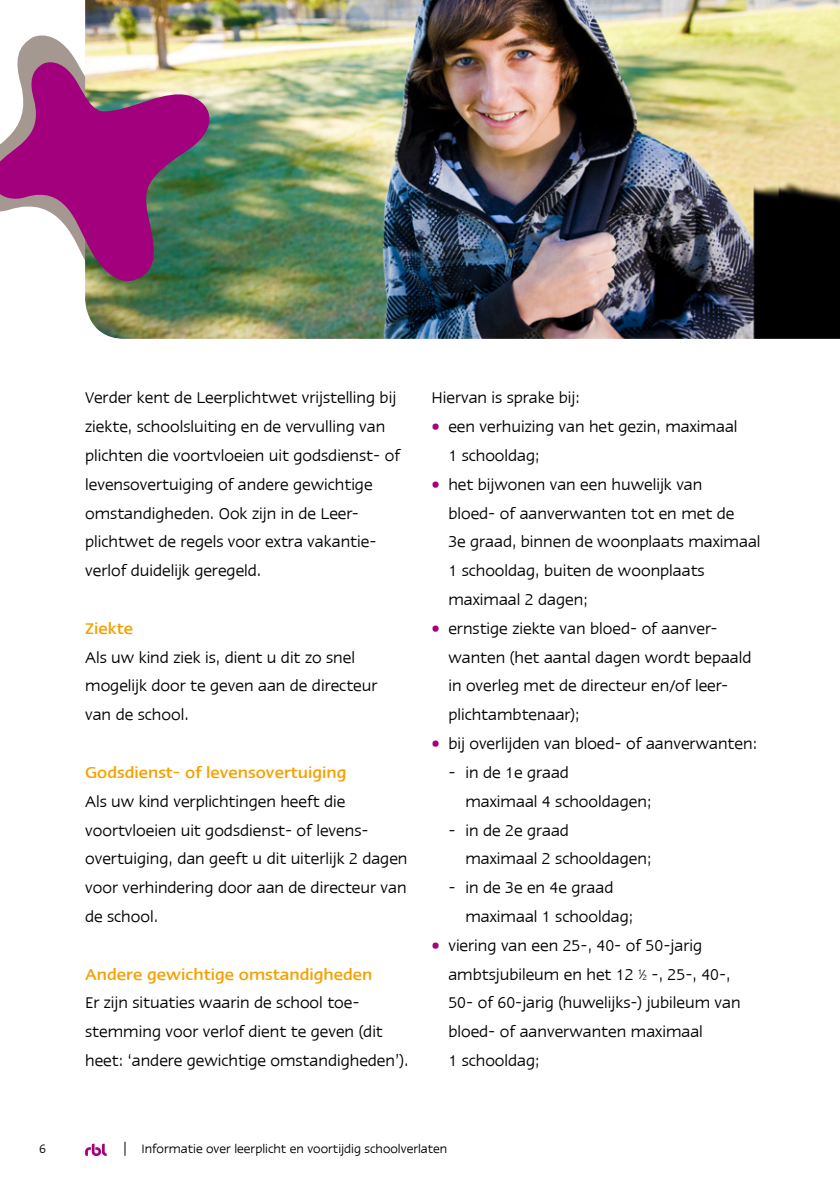
<style>
.page{position:relative;width:840px;height:1191px;background:#fff}
.page>*{position:absolute;margin:0;border:0;box-sizing:border-box;transform-origin:0 0}
.t1{font:18px/28.8px "Linotype Ergo";color:#000}
.t2{font:500 18px "Linotype Ergo";color:#f5a100}
.t3{font:14px "Linotype Ergo";color:#000}
.s1{color:#a3007d}
</style>
<div class="page">
<svg style="left:85px;top:1143px;width:22px;height:13px"></svg>
<svg style="left:18px;top:35px;width:54px;height:20px"></svg>
<img style="left:85px;top:0;width:754px;height:339px">
<svg style="left:0;top:55px;width:224px;height:230px"></svg>
<p class="t1" style="left:85px;top:383px;width:316px">Verder kent de Leerplichtwet vrijstelling bij ziekte, schoolsluiting en de vervulling van plichten die voortvloeien uit godsdienst- of levensovertuiging of andere gewichtige omstandigheden. Ook zijn in de Leer&shy;plichtwet de regels voor extra vakantie&shy;verlof duidelijk geregeld.</p>
<p class="t2" style="left:85px;top:619px;width:49px">Ziekte</p>
<p class="t1" style="left:85px;top:642px;width:294px">Als uw kind ziek is, dient u dit zo snel mogelijk door te geven aan de directeur van de school.</p>
<p class="t2" style="left:85px;top:763px;width:263px">Godsdienst- of levensovertuiging</p>
<p class="t1" style="left:85px;top:786px;width:324px">Als uw kind verplichtingen heeft die voortvloeien uit godsdienst- of levens&shy;overtuiging, dan geeft u dit uiterlijk 2 dagen voor verhindering door aan de directeur van de school.</p>
<p class="t2" style="left:85px;top:964px;width:289px">Andere gewichtige omstandigheden</p>
<p class="t1" style="left:85px;top:988px;width:325px">Er zijn situaties waarin de school toe&shy;stemming voor verlof dient te geven (dit heet: ‘andere gewichtige omstandigheden’).</p>
<p class="t1" style="left:431px;top:383px;width:150px">Hiervan is sprake bij:</p>
<p class="t1" style="left:448px;top:412px;width:290px;text-indent:-17px"><span class="s1">•</span> een verhuizing van het gezin, maximaal<br>1 schooldag;</p>
<p class="t1" style="left:448px;top:469px;width:313px;text-indent:-17px"><span class="s1">•</span> het bijwonen van een huwelijk van<br>bloed- of aanverwanten tot en met de<br>3e graad, binnen de woonplaats maximaal<br>1 schooldag, buiten de woonplaats maximaal 2 dagen;</p>
<p class="t1" style="left:448px;top:613px;width:304px;text-indent:-17px"><span class="s1">•</span> ernstige ziekte van bloed- of aanver&shy;wanten (het aantal dagen wordt bepaald in overleg met de directeur en/of leer&shy;plichtambtenaar);</p>
<p class="t1" style="left:431px;top:729px;width:327px"><span class="s1">•</span> bij overlijden van bloed- of aanverwanten:</p>
<p class="t1" style="left:465px;top:757px;width:187px;text-indent:-17px">- in de 1e graad<br>maximaal 4 schooldagen;</p>
<p class="t1" style="left:465px;top:815px;width:187px;text-indent:-17px">- in de 2e graad<br>maximaal 2 schooldagen;</p>
<p class="t1" style="left:465px;top:873px;width:169px;text-indent:-17px">- in de 3e en 4e graad maximaal 1 schooldag;</p>
<p class="t1" style="left:448px;top:930px;width:294px;text-indent:-17px"><span class="s1">•</span> viering van een 25-, 40- of 50-jarig ambtsjubileum en het 12 ½ -, 25-, 40-,<br>50- of 60-jarig (huwelijks-) jubileum van bloed- of aanverwanten maximaal<br>1 schooldag;</p>
<p class="t3" style="left:39px;top:1141px;width:8px">6</p>
<p class="t3" style="left:123px;top:1141px;width:326px">| Informatie over leerplicht en voortijdig schoolverlaten</p>
</div>
